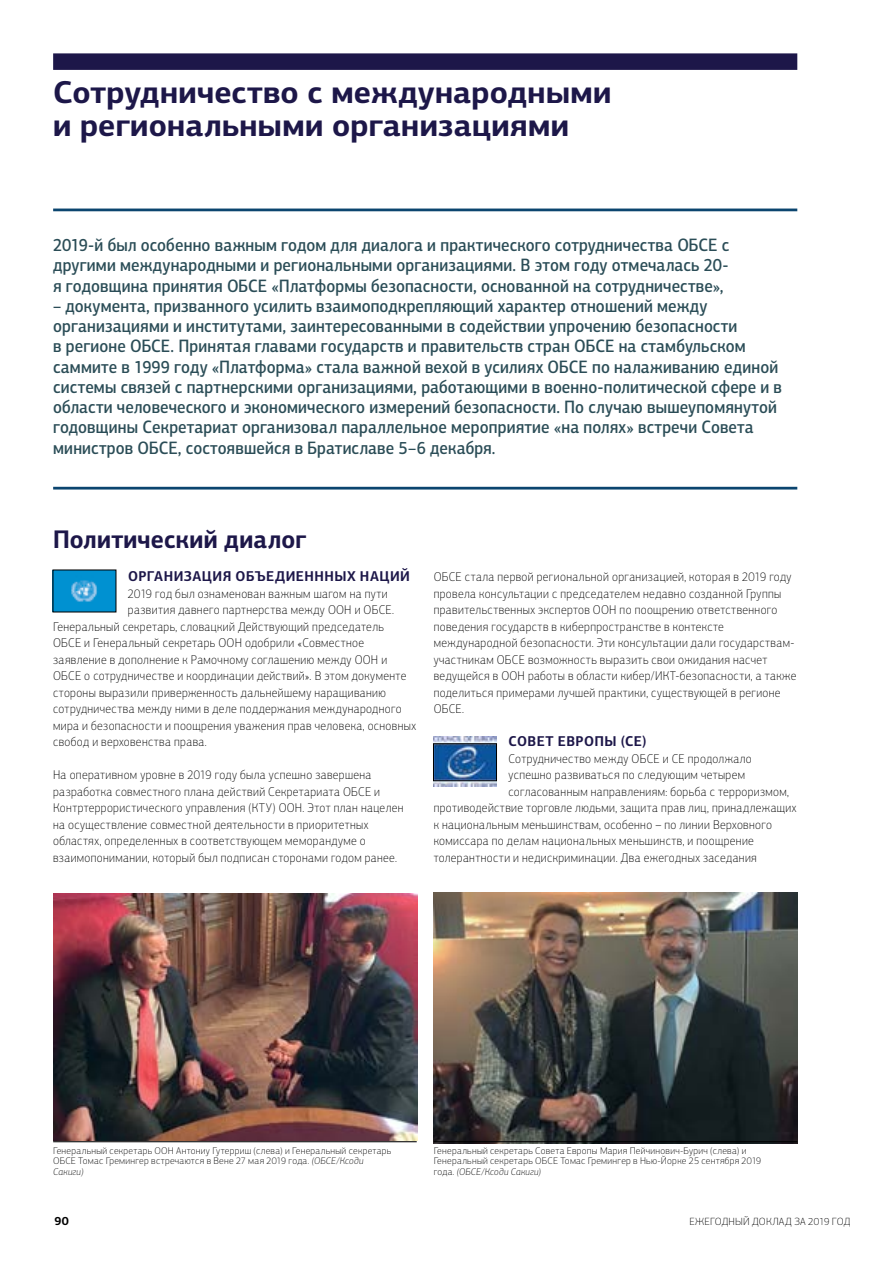
<style>
.page{position:relative;width:893px;height:1263px;background:#fff}
.page>*{position:absolute;margin:0;border:0;box-sizing:border-box;transform-origin:0 0}
.t1{font:700 31.5px/33px "PF Centro Sans Pro";letter-spacing:.005em;color:#1d1749}
.t2{font:700 25.5px "PF Centro Sans Pro";letter-spacing:.01em;color:#1d1749;scale:.94 1}
.t3{font:500 18px/20.2px "PF Centro Sans Pro";letter-spacing:.01em;color:#2b4d57;text-align:justify;scale:.9 1}
.t4{font:700 14.25px "PF Centro Sans Pro";letter-spacing:.035em;color:#1d1749;scale:.94 1}
.t5{font:100 12.75px/16.5px "PF Centro Sans Pro";letter-spacing:.03em;color:#000;scale:.94 1}
.t6{font:700 12px "PF Centro Sans Pro";color:#000}
.t7{font:100 10.5px "PF Centro Sans Pro";letter-spacing:.01em;color:#000}
.t8{font:100 9.75px/10.5px "PF Centro Sans Pro";letter-spacing:.03em;color:#000}
.s1{font-style:italic}
</style>
<div class="page">
<img style="left:55px;top:572px;width:59px;height:38px">
<img style="left:433px;top:736px;width:63px;height:51px">
<div style="left:433px;top:743px;width:64px;height:38px;border:1px solid #000"></div>
<img style="left:53px;top:894px;width:364px;height:247px">
<img style="left:434px;top:893px;width:363px;height:250px">
<hr style="left:53px;top:1141px;width:364px;height:1px;background:#000">
<hr style="left:434px;top:1141px;width:363px;height:1px;background:#000">
<div style="left:53px;top:53px;width:744px;height:17px;background:#1d1749"></div>
<hr style="left:53px;top:209px;width:744px;height:2px;background:#0b456f">
<hr style="left:53px;top:487px;width:744px;height:2px;background:#0b456f">
<h1 class="t1" style="left:53px;top:75px;width:560px">Сотрудничество с международными и региональными организациями</h1>
<p class="t3" style="left:53px;top:235px;width:753px">2019-й был особенно важным годом для диалога и практического сотрудничества ОБСЕ с другими международными и региональными организациями. В этом году отмечалась 20- я годовщина принятия ОБСЕ «Платформы безопасности, основанной на сотрудничестве»,</p>
<p class="t3" style="left:53px;top:296px;width:811px;text-align:left">– документа, призванного усилить взаимоподкрепляющий характер отношений между организациями и институтами, заинтересованными в содействии упрочению безопасности<br>в регионе ОБСЕ. Принятая главами государств и правительств стран ОБСЕ на стамбульском саммите в 1999 году «Платформа» стала важной вехой в усилиях ОБСЕ по налаживанию единой системы связей с партнерскими организациями, работающими в военно-политической сфере и в области человеческого и экономического измерений безопасности. По случаю вышеупомянутой годовщины Секретариат организовал параллельное мероприятие «на полях» встречи Совета министров ОБСЕ, состоявшейся в Братиславе 5–6 декабря.</p>
<h2 class="t2" style="left:53px;top:523px;width:271px">Политический диалог</h2>
<p class="t4" style="left:128px;top:567px;width:301px">ОРГАНИЗАЦИЯ ОБЪЕДИЕНННЫХ НАЦИЙ</p>
<p class="t5" style="left:128px;top:585px;width:278px">2019 год был ознаменован важным шагом на пути</p>
<p class="t5" style="left:128px;top:602px;width:285px">развития давнего партнерства между ООН и ОБСЕ.</p>
<p class="t5" style="left:53px;top:618px;width:353px">Генеральный секретарь, словацкий Действующий председатель</p>
<p class="t5" style="left:53px;top:635px;width:332px">ОБСЕ и Генеральный секретарь ООН одобрили «Совместное</p>
<p class="t5" style="left:53px;top:651px;width:357px">заявление в дополнение к Рамочному соглашению между ООН и</p>
<p class="t5" style="left:53px;top:668px;width:377px">ОБСЕ о сотрудничестве и координации действий». В этом документе</p>
<p class="t5" style="left:53px;top:684px;width:356px">стороны выразили приверженность дальнейшему наращиванию</p>
<p class="t5" style="left:53px;top:701px;width:372px">сотрудничества между ними в деле поддержания международного</p>
<p class="t5" style="left:53px;top:717px;width:388px">мира и безопасности и поощрения уважения прав человека, основных</p>
<p class="t5" style="left:53px;top:734px;width:165px">свобод и верховенства права.</p>
<p class="t5" style="left:53px;top:767px;width:374px">На оперативном уровне в 2019 году была успешно завершена разработка совместного плана действий Секретариата ОБСЕ и Контртеррористического управления (КТУ) ООН. Этот план нацелен на осуществление совместной деятельности в приоритетных областях, определенных в соответствующем меморандуме о взаимопонимании, который был подписан сторонами годом ранее.</p>
<p class="t5" style="left:434px;top:569px;width:387px">ОБСЕ стала первой региональной организацией, которая в 2019 году провела консультации с председателем недавно созданной Группы правительственных экспертов ООН по поощрению ответственного поведения государств в киберпространстве в контексте международной безопасности. Эти консультации дали государствам&shy;участникам ОБСЕ возможность выразить свои ожидания насчет ведущейся в ООН работы в области кибер/ИКТ-безопасности, а также поделиться примерами лучшей практики, существующей в регионе ОБСЕ.</p>
<p class="t4" style="left:509px;top:732px;width:148px">СОВЕТ ЕВРОПЫ (СЕ)</p>
<p class="t5" style="left:508px;top:750px;width:260px">Сотрудничество между ОБСЕ и СЕ продолжало</p>
<p class="t5" style="left:508px;top:767px;width:253px">успешно развиваться по следующим четырем</p>
<p class="t5" style="left:508px;top:783px;width:300px">согласованным направлениям: борьба с терроризмом,</p>
<p class="t5" style="left:434px;top:800px;width:387px">противодействие торговле людьми, защита прав лиц, принадлежащих</p>
<p class="t5" style="left:434px;top:816px;width:361px">к национальным меньшинствам, особенно – по линии Верховного</p>
<p class="t5" style="left:434px;top:833px;width:342px">комиссара по делам национальных меньшинств, и поощрение</p>
<p class="t5" style="left:434px;top:849px;width:345px">толерантности и недискриминации. Два ежегодных заседания</p>
<p class="t8" style="left:53px;top:1145px;width:340px">Генеральный секретарь ООН Антониу Гутерриш (слева) и Генеральный секретарь<br>ОБСЕ Томас Гремингер встречаются в Вене 27 мая 2019 года. <span class="s1">(ОБСЕ/Ксоди<br>Сакиги)</span></p>
<p class="t8" style="left:434px;top:1145px;width:329px">Генеральный секретарь Совета Европы Мария Пейчинович-Бурич (слева) и<br>Генеральный секретарь ОБСЕ Томас Гремингер в Нью-Йорке 25 сентября 2019 года. <span class="s1">(ОБСЕ/Ксоди Сакиги)</span></p>
<p class="t6" style="left:54px;top:1213px;width:16px">90</p>
<p class="t7" style="left:689px;top:1215px;width:163px">ЕЖЕГОДНЫЙ ДОКЛАД ЗА 2019 ГОД</p>
</div>
